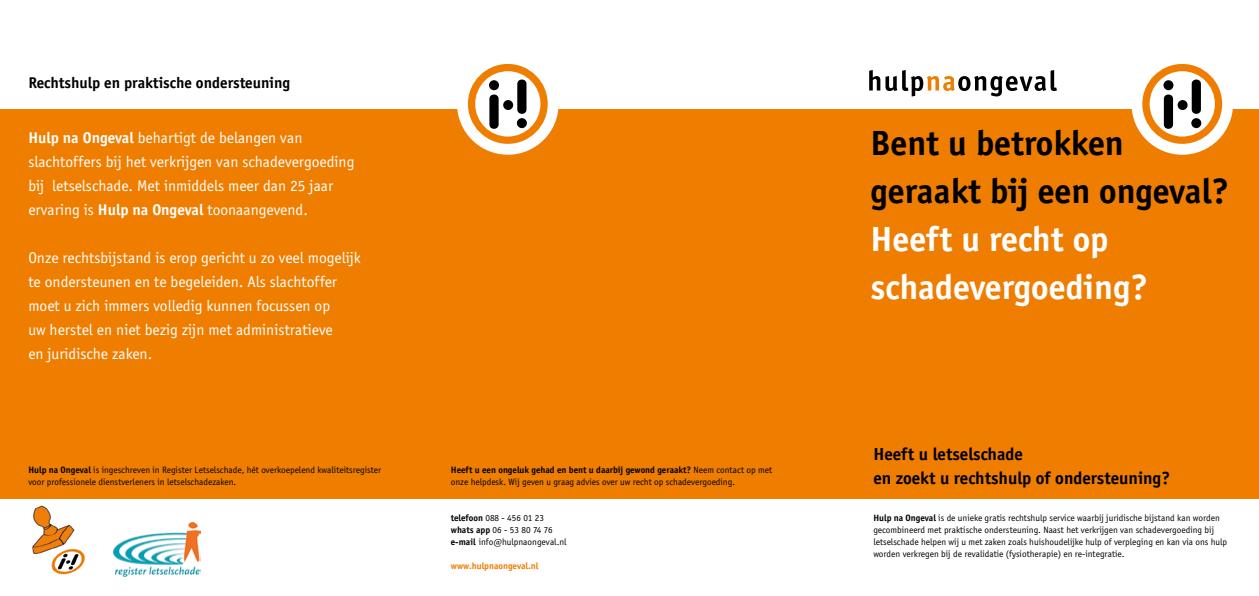
<style>
.page{position:relative;width:1259px;height:596px;background:#fff}
.page>*{position:absolute;margin:0;border:0;box-sizing:border-box;transform-origin:0 0}
.t1{font:700 36px/48px "Officina Sans";color:#000}
.t2{font:700 36px/48px "Officina Sans";color:#fff}
.t3{font:700 18px/24px "Officina Sans";color:#000}
.t4{font:16px/24px "Officina Sans";color:#fff}
.t5{font:700 16px "Officina Sans";color:#000}
.t6{font:9.5px/12px "Officina Sans";color:#000}
.t7{font:700 9.5px "Officina Sans";color:#ef7d00}
.s1{font-weight:700}
</style>
<div class="page">
<div style="left:0;top:109px;width:1259px;height:389px;background:#ef7d00"></div>
<div style="left:1131px;top:53px;width:102px;height:102px;background:#fff;border-radius:50%"></div>
<div style="left:1142px;top:64px;width:80px;height:80px;background:#ef7d00;border-radius:50%"></div>
<div style="left:1149px;top:71px;width:65px;height:65px;background:#fff;border-radius:50%"></div>
<div style="left:1163px;top:94px;width:10px;height:35px;background:#000;border-radius:4px"></div>
<div style="left:1191px;top:118px;width:10px;height:10px;background:#000;border-radius:50%"></div>
<div style="left:1177px;top:100px;width:10px;height:10px;background:#000;border-radius:50%"></div>
<div style="left:1163px;top:80px;width:10px;height:10px;background:#000;border-radius:50%"></div>
<div style="left:1191px;top:79px;width:10px;height:35px;background:#000;border-radius:4px"></div>
<div style="left:457px;top:53px;width:101px;height:102px;background:#fff;border-radius:50%"></div>
<div style="left:468px;top:64px;width:80px;height:80px;background:#ef7d00;border-radius:50%"></div>
<div style="left:475px;top:71px;width:65px;height:65px;background:#fff;border-radius:50%"></div>
<div style="left:489px;top:94px;width:9px;height:35px;background:#000;border-radius:4px"></div>
<div style="left:517px;top:118px;width:10px;height:10px;background:#000;border-radius:50%"></div>
<div style="left:503px;top:100px;width:10px;height:10px;background:#000;border-radius:50%"></div>
<div style="left:489px;top:80px;width:10px;height:10px;background:#000;border-radius:50%"></div>
<div style="left:517px;top:79px;width:9px;height:35px;background:#000;border-radius:4px"></div>
<svg style="left:869px;top:70px;width:188px;height:26px"></svg>
<img style="left:114px;top:522px;width:87px;height:53px">
<img style="left:32px;top:505px;width:53px;height:70px">
<h3 class="t5" style="left:28px;top:73px;width:263px">Rechtshulp en praktische ondersteuning</h3>
<h3 class="t4" style="left:28px;top:125px;width:328px"><span class="s1">Hulp na Ongeval</span> behartigt de belangen van slachtoffers bij het verkrijgen van schadevergoeding bij letselschade. Met inmiddels meer dan 25 jaar ervaring is <span class="s1">Hulp na Ongeval</span> toonaangevend.</h3>
<h3 class="t4" style="left:28px;top:245px;width:334px">Onze rechtsbijstand is erop gericht u zo veel mogelijk te ondersteunen en te begeleiden. Als slachtoffer moet u zich immers volledig kunnen focussen op<br>uw herstel en niet bezig zijn met administratieve<br>en juridische zaken.</h3>
<p class="t6" style="left:28px;top:463px;width:354px"><span class="s1">Hulp na Ongeval</span> is ingeschreven in Register Letselschade, hét overkoepelend kwaliteitsregister voor professionele dienstverleners in letselschadezaken.</p>
<p class="t6" style="left:451px;top:463px;width:323px"><span class="s1">Heeft u een ongeluk gehad en bent u daarbij gewond geraakt?</span> Neem contact op met onze helpdesk. Wij geven u graag advies over uw recht op schadevergoeding.</p>
<p class="t6" style="left:451px;top:511px;width:117px"><span class="s1">telefoon</span> 088 - 456 01 23 <span class="s1">whats app</span> 06 - 53 80 74 76 <span class="s1">e-mail</span> info@hulpnaongeval.nl</p>
<p class="t7" style="left:451px;top:559px;width:89px">www.hulpnaongeval.nl</p>
<h1 class="t1" style="left:870px;top:118px;width:360px">Bent u betrokken geraakt bij een ongeval?</h1>
<h1 class="t2" style="left:870px;top:214px;width:279px">Heeft u recht op schadevergoeding?</h1>
<h2 class="t3" style="left:873px;top:442px;width:298px">Heeft u letselschade<br>en zoekt u rechtshulp of ondersteuning?</h2>
<p class="t6" style="left:873px;top:511px;width:355px"><span class="s1">Hulp na Ongeval</span> is de unieke gratis rechtshulp service waarbij juridische bijstand kan worden gecombineerd met praktische ondersteuning. Naast het verkrijgen van schadevergoeding bij letselschade helpen wij u met zaken zoals huishoudelijke hulp of verpleging en kan via ons hulp worden verkregen bij de revalidatie (fysiotherapie) en re-integratie.</p>
</div>
